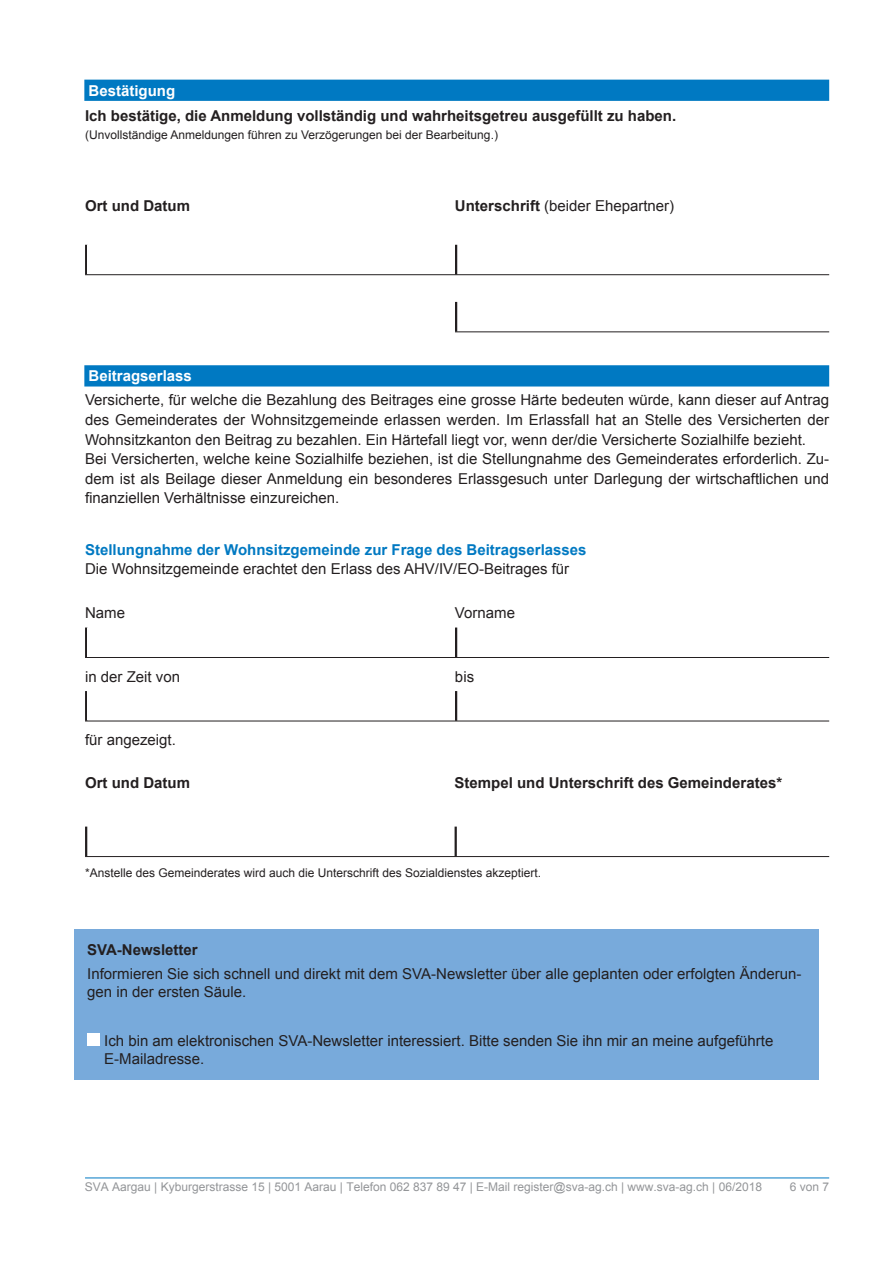
<style>
.page{position:relative;width:893px;height:1263px;background:#fff}
.page>*{position:absolute;margin:0;border:0;box-sizing:border-box;transform-origin:0 0}
.t1{font:15px/19.5px "Arial";color:#231f20}
.t2{font:700 15px "Arial";color:#231f20}
.t3{font:700 15px "Arial";color:#0079c2}
.t4{font:700 15px "Arial";color:#fff}
.t5{font:12px "Arial";color:#231f20}
.t6{font:12px "Arial";color:#939598}
.s1{font-weight:700}
</style>
<div class="page">
<hr style="left:85px;top:1177px;width:744px;height:1px;background:#0079c2">
<div style="left:84px;top:80px;width:745px;height:21px;background:#0079c2"></div>
<div style="left:84px;top:365px;width:745px;height:21px;background:#0079c2"></div>
<hr style="left:85px;top:274px;width:744px;height:1px;background:#231f20">
<hr style="left:455px;top:332px;width:374px;height:1px;background:#231f20">
<hr style="left:85px;top:245px;width:2px;height:29px;background:#231f20">
<hr style="left:455px;top:245px;width:2px;height:29px;background:#231f20">
<hr style="left:455px;top:302px;width:2px;height:30px;background:#231f20">
<hr style="left:85px;top:657px;width:744px;height:1px;background:#231f20">
<hr style="left:85px;top:721px;width:744px;height:1px;background:#231f20">
<hr style="left:85px;top:856px;width:744px;height:1px;background:#231f20">
<hr style="left:85px;top:627px;width:2px;height:30px;background:#231f20">
<hr style="left:455px;top:627px;width:2px;height:30px;background:#231f20">
<hr style="left:85px;top:691px;width:2px;height:30px;background:#231f20">
<hr style="left:455px;top:691px;width:2px;height:30px;background:#231f20">
<hr style="left:85px;top:826px;width:2px;height:30px;background:#231f20">
<hr style="left:455px;top:826px;width:2px;height:30px;background:#231f20">
<div style="left:74px;top:929px;width:745px;height:151px;background:#78aadb"></div>
<div style="left:87px;top:1033px;width:12px;height:13px;background:#fff"></div>
<p class="t4" style="left:89px;top:80px;width:88px">Bestätigung</p>
<p class="t2" style="left:85px;top:105px;width:593px">Ich bestätige, die Anmeldung vollständig und wahrheitsgetreu ausgefüllt zu haben.</p>
<p class="t5" style="left:85px;top:127px;width:414px">(Unvollständige Anmeldungen führen zu Verzögerungen bei der Bearbeitung.)</p>
<p class="t2" style="left:85px;top:196px;width:107px">Ort und Datum</p>
<p class="t1" style="left:455px;top:196px;width:221px"><span class="s1">Unterschrift</span> (beider Ehepartner)</p>
<p class="t4" style="left:89px;top:366px;width:105px">Beitragserlass</p>
<p class="t1" style="left:85px;top:391px;width:746px">Versicherte, für welche die Bezahlung des Beitrages eine grosse Härte bedeuten würde, kann dieser auf Antrag des Gemeinderates der Wohnsitzgemeinde erlassen werden. Im Erlassfall hat an Stelle des Versicherten der Wohnsitzkanton den Beitrag zu bezahlen. Ein Härtefall liegt vor, wenn der/die Versicherte Sozialhilfe bezieht.<br>Bei Versicherten, welche keine Sozialhilfe beziehen, ist die Stellungnahme des Gemeinderates erforderlich. Zu&shy;dem ist als Beilage dieser Anmeldung ein besonderes Erlassgesuch unter Darlegung der wirtschaftlichen und finanziellen Verhältnisse einzureichen.</p>
<p class="t3" style="left:85px;top:539px;width:503px">Stellungnahme der Wohnsitzgemeinde zur Frage des Beitragserlasses</p>
<p class="t1" style="left:85px;top:559px;width:486px">Die Wohnsitzgemeinde erachtet den Erlass des AHV/IV/EO-Beitrages für</p>
<p class="t1" style="left:85px;top:603px;width:42px">Name</p>
<p class="t1" style="left:455px;top:603px;width:62px">Vorname</p>
<p class="t1" style="left:85px;top:667px;width:97px">in der Zeit von</p>
<p class="t1" style="left:455px;top:667px;width:21px">bis</p>
<p class="t1" style="left:85px;top:730px;width:92px">für angezeigt.</p>
<p class="t2" style="left:85px;top:772px;width:107px">Ort und Datum</p>
<p class="t2" style="left:455px;top:772px;width:329px">Stempel und Unterschrift des Gemeinderates*</p>
<p class="t5" style="left:85px;top:865px;width:458px">*Anstelle des Gemeinderates wird auch die Unterschrift des Sozialdienstes akzeptiert.</p>
<p class="t2" style="left:87px;top:939px;width:112px">SVA-Newsletter</p>
<p class="t1" style="left:87px;top:965px;width:716px;line-height:18px">Informieren Sie sich schnell und direkt mit dem SVA-Newsletter über alle geplanten oder erfolgten Änderun&shy;gen in der ersten Säule.</p>
<p class="t1" style="left:104px;top:1032px;width:671px;line-height:18px">Ich bin am elektronischen SVA-Newsletter interessiert. Bitte senden Sie ihn mir an meine aufgeführte<br>E-Mailadresse.</p>
<p class="t6" style="left:85px;top:1179px;width:679px">SVA Aargau | Kyburgerstrasse 15 | 5001 Aarau | Telefon 062 837 89 47 | E-Mail register@sva-ag.ch | www.sva-ag.ch | 06/2018</p>
<p class="t6" style="left:790px;top:1179px;width:41px">6 von 7</p>
</div>
